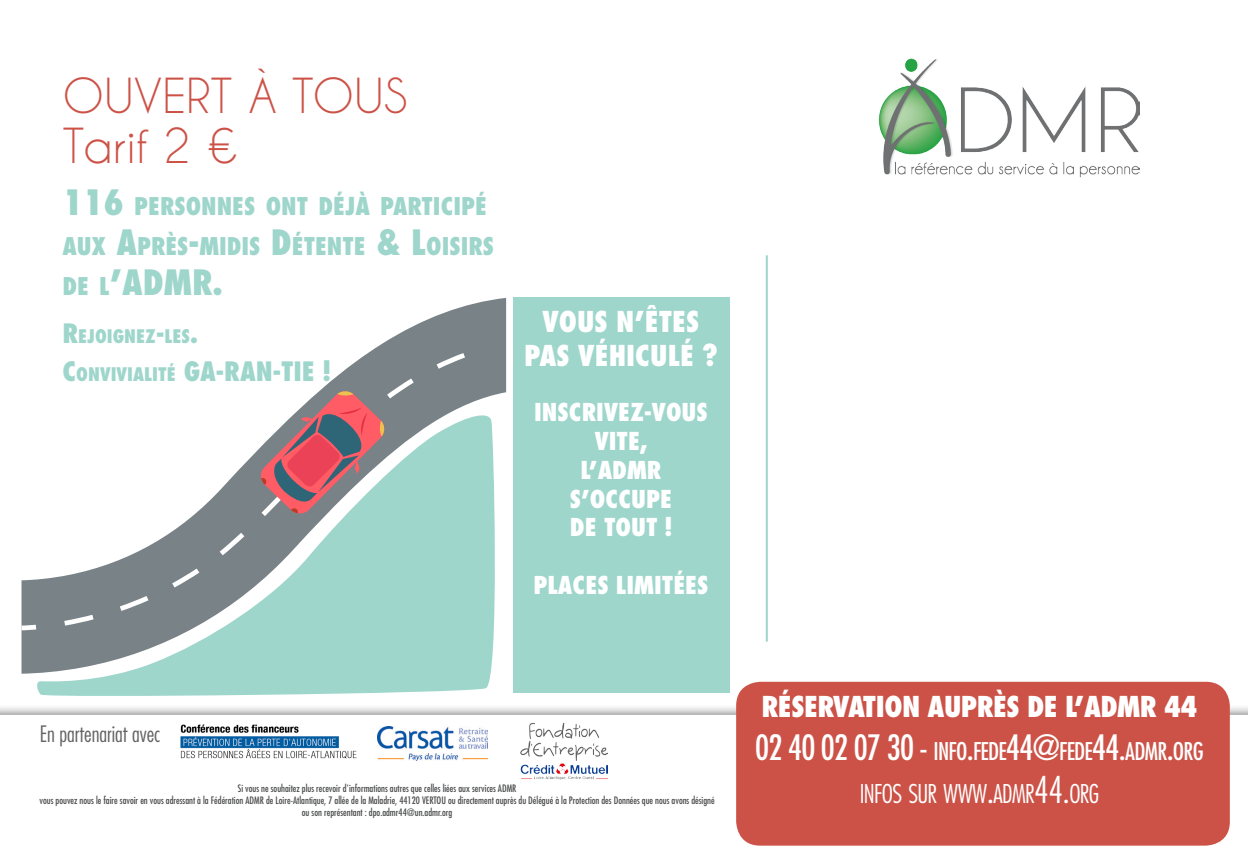
<style>
.page{position:relative;width:1248px;height:851px;background:#fff}
.page>*{position:absolute;margin:0;border:0;box-sizing:border-box;transform-origin:0 0}
.t1{font:45.2px "Caviar Dreams";color:#cc5247}
.t2{font:condensed 34px "Futura Std";letter-spacing:-.02em;color:#fff}
.t3{font:800 condensed 34px "Futura Std";color:#9ed6cc}
.t4{font:800 condensed 28px "Futura Std";letter-spacing:-.02em;color:#fff}
.t5{font:800 condensed 28px/33.6px "Futura Std";color:#fff;text-align:center}
.t6{font:800 condensed 26px "Futura Std";color:#9ed6cc}
.t7{font:300 condensed 25.2px "Futura Std";letter-spacing:-.03em;color:#fff}
.t8{font:800 condensed 24px/28.8px "Futura Std";color:#fff;text-align:center}
.t9{font:800 condensed 23.8px "Futura Std";color:#9ed6cc}
.t10{font:300 condensed 22px "Futura Std";color:#646363}
.t11{font:800 condensed 18.2px "Futura Std";color:#9ed6cc}
.t12{font:condensed 10px/12px "Futura Std";color:#4b4c4d;text-align:center}
.s1{font-size:34px}
.s2{font-size:24px}
.s3{font-size:23.8px}
.s4{font-size:26px}
.s5{font-size:36px}
</style>
<div class="page">
<div style="left:0;top:703px;width:1247px;height:147px;background:#231f20;opacity:.75"></div>
<svg style="left:0;top:714px;width:1247px;height:136px"></svg>
<img style="left:180px;top:723px;width:178px;height:37px">
<img style="left:377px;top:726px;width:110px;height:34px">
<div style="left:516px;top:719px;width:215px;height:72px;background:#fff"></div>
<img style="left:520px;top:722px;width:88px;height:58px">
<div style="left:736px;top:681px;width:493px;height:164px;background:#cc5247;border-radius:24px"></div>
<svg style="left:35px;top:673px;width:456px;height:23px;background:#abdbd3"></svg>
<svg style="left:21px;top:298px;width:485px;height:375px"></svg>
<svg style="left:21px;top:624px;width:15px;height:6px"></svg>
<svg style="left:64px;top:353px;width:401px;height:272px"></svg>
<svg style="left:259px;top:390px;width:126px;height:124px"></svg>
<div style="left:513px;top:298px;width:216px;height:395px;background:#9ed6cc"></div>
<hr style="left:765px;top:255px;width:2px;height:386px;background:#9ed6cc">
<img style="left:878px;top:58px;width:261px;height:120px">
<p class="t1" style="left:62px;top:69px;width:346px">OUVERT À TOUS</p>
<p class="t1" style="left:62px;top:119px;width:177px">Tarif 2 €</p>
<p class="t9" style="left:62px;top:191px;width:423px"><span class="s1">116</span> PERSONNES ONT D<span class="s2">ÉJÀ</span> PARTICIPÉ</p>
<p class="t9" style="left:62px;top:231px;width:433px">AUX <span class="s1">A</span>PRÈS<span class="s1">-</span>MIDIS <span class="s1">D</span>ÉTENTE <span class="s1">&amp; L</span>OISIRS</p>
<p class="t3" style="left:62px;top:261px;width:84px"><span class="s3">DE L</span>’ADMR</p>
<p class="t3" style="left:212px;top:261px;width:12px">.</p>
<p class="t11" style="left:62px;top:325px;width:137px"><span class="s4">R</span>EJOIGNEZ<span class="s4">-</span>LES<span class="s4">.</span></p>
<p class="t11" style="left:62px;top:363px;width:178px"><span class="s4">C</span>ONVIVIALITÉ <span class="s4">GA-RAN</span></p>
<p class="t6" style="left:273px;top:355px;width:59px">-TIE !</p>
<p class="t5" style="left:524px;top:305px;width:195px">VOUS N’ÊTES<br>PAS VÉHICULÉ ?</p>
<p class="t8" style="left:534px;top:397px;width:175px">INSCRIVEZ-VOUS<br>VITE,</p>
<p class="t8" style="left:580px;top:455px;width:82px">L’ADMR</p>
<p class="t8" style="left:569px;top:484px;width:104px;text-align:left">S’OCCUPE<br>DE TOUT !</p>
<p class="t8" style="left:533px;top:570px;width:177px">PLACES LIMITÉES</p>
<p class="t10" style="left:40px;top:720px;width:122px">En partenariat avec</p>
<p class="t12" style="left:238px;top:782px;width:280px">Si vous ne souhaitez plus recevoir d'informations autres que celles liées aux services ADMR</p>
<p class="t12" style="left:40px;top:794px;width:676px">vous pouvez nous le faire savoir en vous adressant à la Fédération ADMR de Loire-Atlantique, 7 allée de la Maladrie, 44120 VERTOU ou directement auprès du Délégué à la Protection des Données que nous avons désigné ou son représentant : dpo.admr44@un.admr.org</p>
<p class="t4" style="left:761px;top:688px;width:437px">RÉSERVATION AUPRÈS DE L’ADMR 44</p>
<p class="t2" style="left:755px;top:726px;width:450px">02 40 02 07 30 - <span class="s3">INFO</span>.<span class="s3">FEDE</span>44@<span class="s3">FEDE</span>44.<span class="s3">ADMR</span>.<span class="s3">ORG</span></p>
<p class="t7" style="left:859px;top:778px;width:241px">INFOS SUR WWW<span class="s5">.</span>ADMR<span class="s5">44.</span>ORG</p>
</div>
